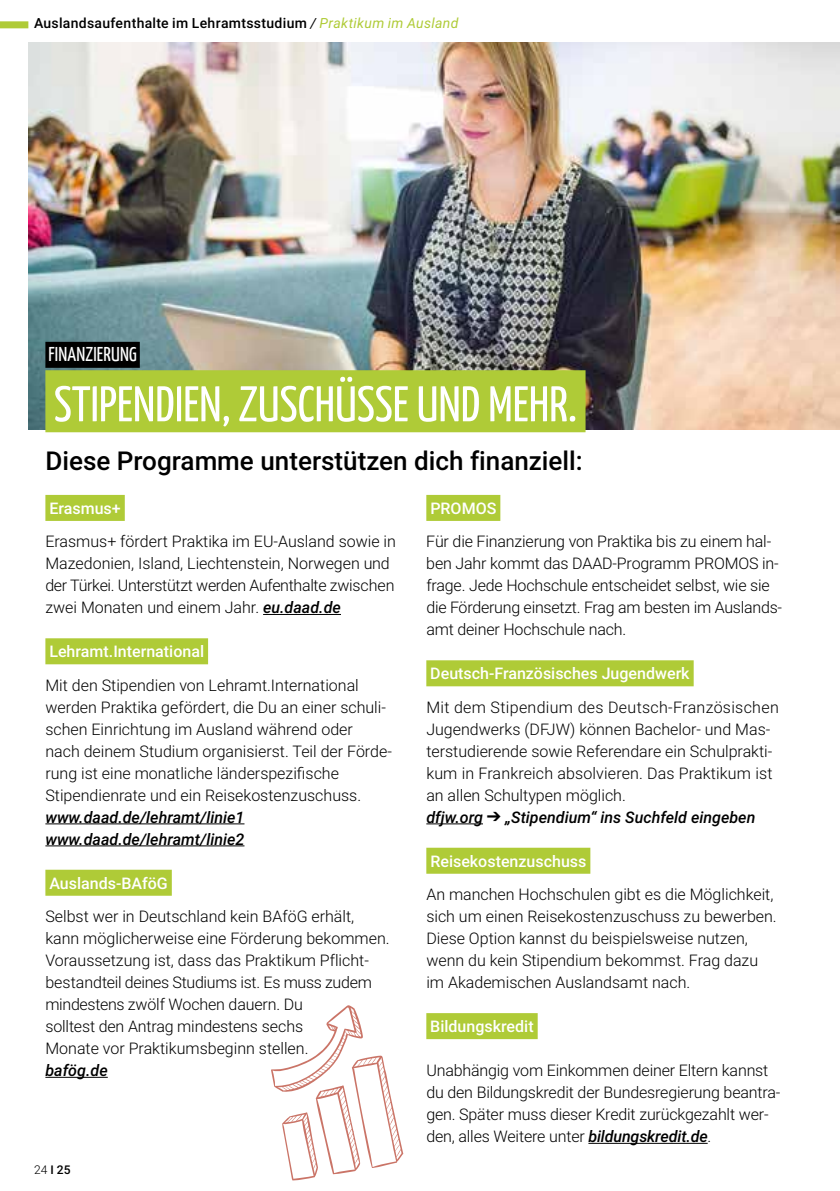
<style>
.page{position:relative;width:840px;height:1191px;background:#fff}
.page>*{position:absolute;margin:0;border:0;box-sizing:border-box;transform-origin:0 0}
.t1{font:50px "Yanone Kaffeesatz";color:#fff}
.t2{font:500 26px "Roboto";color:#000}
.t3{font:20px "Yanone Kaffeesatz";letter-spacing:.01em;color:#fff}
.t4{font:300 16px/22px "Roboto";color:#000}
.t5{font:500 16px "Roboto";color:#fff}
.t6{font:italic 500 16px/22px "Roboto";color:#000}
.t7{font:500 14px "Roboto";letter-spacing:.02em;color:#000}
.t8{font:500 12px "Roboto";color:#000}
.s1{font-weight:400;font-style:italic}
.s2{font-weight:400;font-style:italic;color:#afcb37}
.s3{font-weight:500;font-style:italic}
.s4{font-weight:300}
</style>
<div class="page">
<hr style="left:263px;top:614px;width:78px;height:1px;background:#000">
<div style="left:0;top:21px;width:28px;height:7px;background:#afcb37"></div>
<hr style="left:45px;top:823px;width:199px;height:1px;background:#000">
<hr style="left:45px;top:845px;width:199px;height:1px;background:#000">
<hr style="left:45px;top:1077px;width:63px;height:1px;background:#000">
<hr style="left:426px;top:823px;width:56px;height:1px;background:#000">
<hr style="left:588px;top:1143px;width:119px;height:1px;background:#000">
<img style="left:28px;top:43px;width:811px;height:386px">
<div style="left:45px;top:342px;width:95px;height:26px;background:#000"></div>
<div style="left:45px;top:370px;width:540px;height:62px;background:#afcb37"></div>
<div style="left:45px;top:638px;width:163px;height:26px;background:#afcb37"></div>
<div style="left:45px;top:869px;width:127px;height:26px;background:#afcb37"></div>
<svg style="left:271px;top:1005px;width:132px;height:175px"></svg>
<div style="left:426px;top:495px;width:74px;height:26px;background:#afcb37"></div>
<div style="left:45px;top:495px;width:80px;height:26px;background:#afcb37"></div>
<div style="left:426px;top:660px;width:267px;height:26px;background:#afcb37"></div>
<div style="left:426px;top:847px;width:164px;height:26px;background:#afcb37"></div>
<div style="left:426px;top:1013px;width:111px;height:26px;background:#afcb37"></div>
<p class="t7" style="left:34px;top:14px;width:425px">Auslandsaufenthalte im Lehramtsstudium <span class="s1">/</span> <span class="s2">Praktikum im Ausland</span></p>
<p class="t3" style="left:48px;top:342px;width:90px">FINANZIERUNG</p>
<h1 class="t1" style="left:54px;top:373px;width:524px">STIPENDIEN, ZUSCHÜSSE UND MEHR.</h1>
<h2 class="t2" style="left:45px;top:443px;width:538px">Diese Programme unterstützen dich finanziell:</h2>
<h3 class="t5" style="left:49px;top:497px;width:73px">Erasmus+</h3>
<h3 class="t5" style="left:430px;top:497px;width:67px">PROMOS</h3>
<p class="t4" style="left:426px;top:530px;width:357px">Für die Finanzierung von Praktika bis zu einem hal&shy;ben Jahr kommt das DAAD-Programm PROMOS in&shy;frage. Jede Hochschule entscheidet selbst, wie sie die Förderung einsetzt. Frag am besten im Auslands&shy;amt deiner Hochschule nach.</p>
<h3 class="t5" style="left:430px;top:662px;width:261px">Deutsch-Französisches Jugendwerk</h3>
<p class="t4" style="left:426px;top:695px;width:354px">Mit dem Stipendium des Deutsch-Französischen Jugendwerks (DFJW) können Bachelor- und Mas&shy;terstudierende sowie Referendare ein Schulprakti&shy;kum in Frankreich absolvieren. Das Praktikum ist an allen Schultypen möglich.</p>
<p class="t6" style="left:426px;top:805px;width:330px">dfjw.org ➔ „Stipendium“ ins Suchfeld eingeben</p>
<h3 class="t5" style="left:430px;top:850px;width:157px">Reisekostenzuschuss</h3>
<p class="t4" style="left:426px;top:882px;width:352px">An manchen Hochschulen gibt es die Möglichkeit, sich um einen Reisekostenzuschuss zu bewerben.<br>Diese Option kannst du beispielsweise nutzen, wenn du kein Stipendium bekommst. Frag dazu im Akademischen Auslandsamt nach.</p>
<h3 class="t5" style="left:430px;top:1015px;width:105px">Bildungskredit</h3>
<p class="t4" style="left:426px;top:1058px;width:355px">Unabhängig vom Einkommen deiner Eltern kannst du den Bildungskredit der Bundesregierung beantra&shy;gen. Später muss dieser Kredit zurückgezahlt wer&shy;den, alles Weitere unter <span class="s3">bildungskredit.de</span>.</p>
<p class="t4" style="left:45px;top:530px;width:352px">Erasmus+ fördert Praktika im EU-Ausland sowie in Mazedonien, Island, Liechtenstein, Norwegen und der Türkei. Unterstützt werden Aufenthalte zwischen zwei Monaten und einem Jahr. <span class="s3">eu.daad.de</span></p>
<h3 class="t5" style="left:49px;top:640px;width:156px">Lehramt.International</h3>
<p class="t4" style="left:45px;top:673px;width:348px">Mit den Stipendien von Lehramt.International werden Praktika gefördert, die Du an einer schuli&shy;schen Einrichtung im Ausland während oder<br>nach deinem Studium organisierst. Teil der Förde&shy;rung ist eine monatliche länderspezifische Stipendienrate und ein Reisekostenzuschuss.</p>
<p class="t6" style="left:45px;top:805px;width:200px">www.daad.de/lehramt/linie1 www.daad.de/lehramt/linie2</p>
<h3 class="t5" style="left:49px;top:872px;width:120px">Auslands-BAföG</h3>
<p class="t4" style="left:45px;top:904px;width:345px">Selbst wer in Deutschland kein BAföG erhält, kann möglicherweise eine Förderung bekommen.<br>Voraussetzung ist, dass das Praktikum Pflicht&shy;bestandteil deines Studiums ist. Es muss zudem mindestens zwölf Wochen dauern. Du<br>solltest den Antrag mindestens sechs<br>Monate vor Praktikumsbeginn stellen.</p>
<p class="t6" style="left:45px;top:1058px;width:64px">bafög.de</p>
<p class="t8" style="left:34px;top:1161px;width:38px"><span class="s4">24</span> I 25</p>
</div>
